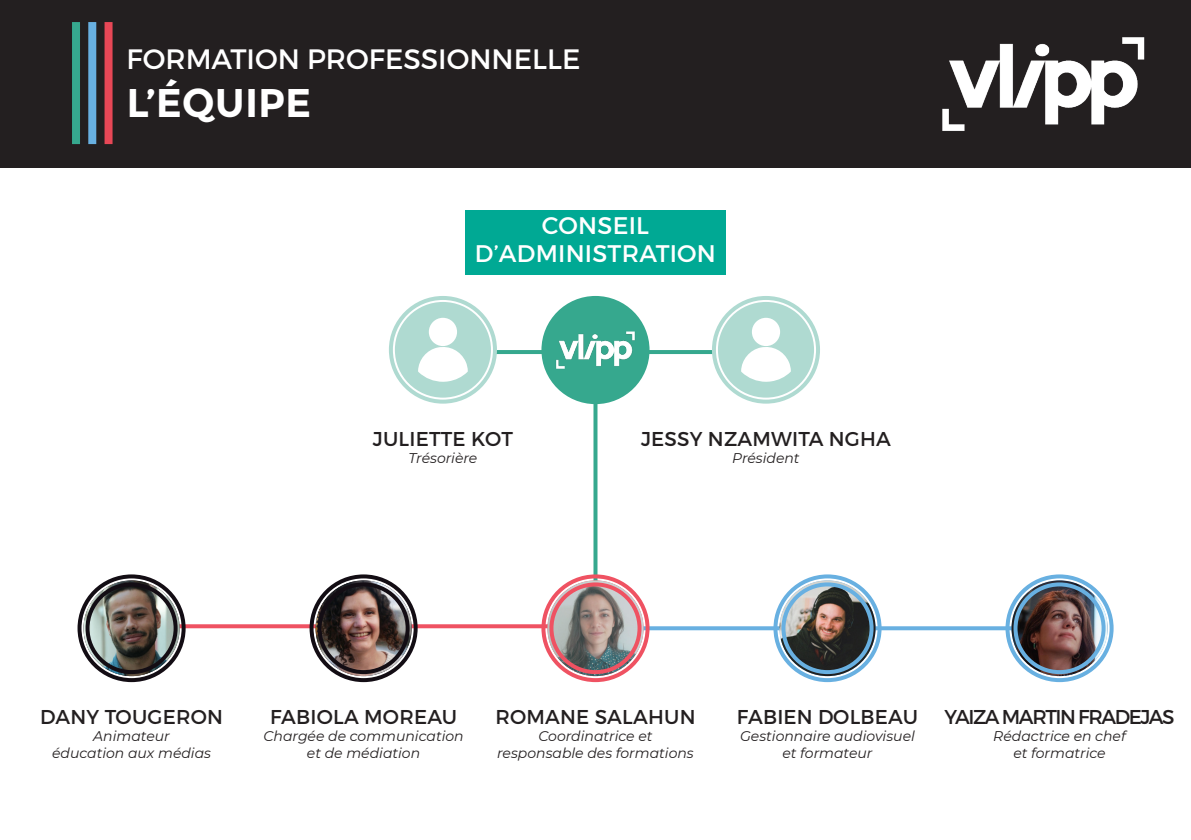
<style>
.page{position:relative;width:1191px;height:840px;background:#fff}
.page>*{position:absolute;margin:0;border:0;box-sizing:border-box;transform-origin:0 0}
.t1{font:700 40px "Montserrat";color:#fff}
.t2{font:28px "Montserrat";color:#fff}
.t3{font:24px/28.8px "Montserrat";letter-spacing:.01em;color:#fff;text-align:center}
.t4{font:20px "Montserrat";letter-spacing:.01em;color:#231f20}
.t5{font:20px "Montserrat";letter-spacing:-.07em;color:#231f20}
.t6{font:italic 14px "Montserrat";color:#231f20}
</style>
<div class="page">
<svg style="left:180px;top:624px;width:367px;height:4px"></svg>
<svg style="left:643px;top:626px;width:136px;height:4px"></svg>
<svg style="left:875px;top:626px;width:136px;height:4px"></svg>
<hr style="left:595px;top:350px;width:117px;height:4px;background:#36a88e">
<hr style="left:494px;top:350px;width:101px;height:4px;background:#36a88e">
<svg style="left:593px;top:404px;width:4px;height:176px"></svg>
<div style="left:0;top:0;width:1191px;height:167px;background:#231f20"></div>
<img style="left:942px;top:37px;width:203px;height:94px">
<div style="left:105px;top:22px;width:8px;height:122px;background:#e74756"></div>
<div style="left:88px;top:22px;width:8px;height:122px;background:#68b0e1"></div>
<div style="left:72px;top:22px;width:8px;height:122px;background:#36a88e"></div>
<div style="left:465px;top:210px;width:261px;height:64px;background:#00a994"></div>
<div style="left:718px;top:302px;width:96px;height:95px;background:#afdad1;border-radius:50%"></div>
<div style="left:712px;top:296px;width:108px;height:107px;border:4px solid #afdad1;border-radius:50%"></div>
<div style="left:720px;top:304px;width:92px;height:91px;border:4px solid #afdad1;border-radius:50%"></div>
<svg style="left:741px;top:345px;width:50px;height:36px"></svg>
<div style="left:752px;top:317px;width:28px;height:29px;background:#fff;border-radius:50%"></div>
<div style="left:395px;top:302px;width:96px;height:95px;background:#afdad1;border-radius:50%"></div>
<div style="left:389px;top:296px;width:108px;height:107px;border:4px solid #afdad1;border-radius:50%"></div>
<div style="left:397px;top:304px;width:92px;height:91px;border:4px solid #afdad1;border-radius:50%"></div>
<svg style="left:418px;top:345px;width:50px;height:36px"></svg>
<div style="left:429px;top:317px;width:28px;height:29px;background:#fff;border-radius:50%"></div>
<img style="left:315px;top:580px;width:96px;height:95px;border-radius:48px">
<div style="left:309px;top:574px;width:108px;height:107px;border:4px solid #130d14;border-radius:50%"></div>
<div style="left:317px;top:582px;width:92px;height:91px;border:4px solid #130d14;border-radius:50%"></div>
<img style="left:547px;top:580px;width:96px;height:95px;border-radius:48px">
<div style="left:541px;top:574px;width:108px;height:107px;border:4px solid #ef5262;border-radius:50%"></div>
<div style="left:549px;top:582px;width:92px;height:91px;border:4px solid #ef5262;border-radius:50%"></div>
<img style="left:779px;top:580px;width:96px;height:95px;border-radius:48px">
<div style="left:773px;top:574px;width:108px;height:107px;border:4px solid #68b0e1;border-radius:50%"></div>
<div style="left:781px;top:582px;width:92px;height:91px;border:4px solid #68b0e1;border-radius:50%"></div>
<img style="left:1011px;top:580px;width:96px;height:95px;border-radius:48px">
<div style="left:1005px;top:574px;width:108px;height:107px;border:4px solid #68b0e1;border-radius:50%"></div>
<div style="left:1013px;top:582px;width:92px;height:91px;border:4px solid #68b0e1;border-radius:50%"></div>
<div style="left:541px;top:296px;width:108px;height:108px;background:#36a88e;border-radius:50%"></div>
<img style="left:556px;top:331px;width:79px;height:38px">
<img style="left:84px;top:580px;width:96px;height:95px;border-radius:48px">
<div style="left:78px;top:574px;width:108px;height:107px;border:4px solid #130d14;border-radius:50%"></div>
<div style="left:86px;top:582px;width:92px;height:91px;border:4px solid #130d14;border-radius:50%"></div>
<p class="t2" style="left:127px;top:42px;width:455px">FORMATION PROFESSIONNELLE</p>
<p class="t1" style="left:127px;top:79px;width:186px">L’ÉQUIPE</p>
<p class="t3" style="left:475px;top:210px;width:242px">CONSEIL<br>D’ADMINISTRATION</p>
<p class="t4" style="left:373px;top:426px;width:141px">JULIETTE KOT</p>
<p class="t6" style="left:408px;top:447px;width:70px">Trésorière</p>
<p class="t4" style="left:641px;top:426px;width:251px">JESSY NZAMWITA NGHA</p>
<p class="t6" style="left:732px;top:447px;width:69px">Président</p>
<p class="t4" style="left:40px;top:704px;width:184px">DANY TOUGERON</p>
<p class="t6" style="left:93px;top:726px;width:78px">Animateur</p>
<p class="t6" style="left:52px;top:742px;width:160px">éducation aux médias</p>
<p class="t4" style="left:270px;top:704px;width:189px">FABIOLA MOREAU</p>
<p class="t6" style="left:263px;top:726px;width:202px">Chargée de communication</p>
<p class="t6" style="left:307px;top:742px;width:115px">et de médiation</p>
<p class="t4" style="left:495px;top:704px;width:202px">ROMANE SALAHUN</p>
<p class="t6" style="left:538px;top:726px;width:115px">Coordinatrice et</p>
<p class="t6" style="left:497px;top:742px;width:198px">responsable des formations</p>
<p class="t4" style="left:737px;top:704px;width:183px">FABIEN DOLBEAU</p>
<p class="t6" style="left:740px;top:726px;width:176px">Gestionnaire audiovisuel</p>
<p class="t6" style="left:782px;top:742px;width:91px">et formateur</p>
<p class="t5" style="left:944px;top:704px;width:231px">YAIZA MARTIN FRADEJAS</p>
<p class="t6" style="left:993px;top:726px;width:134px">Rédactrice en chef</p>
<p class="t6" style="left:1013px;top:742px;width:94px">et formatrice</p>
</div>
